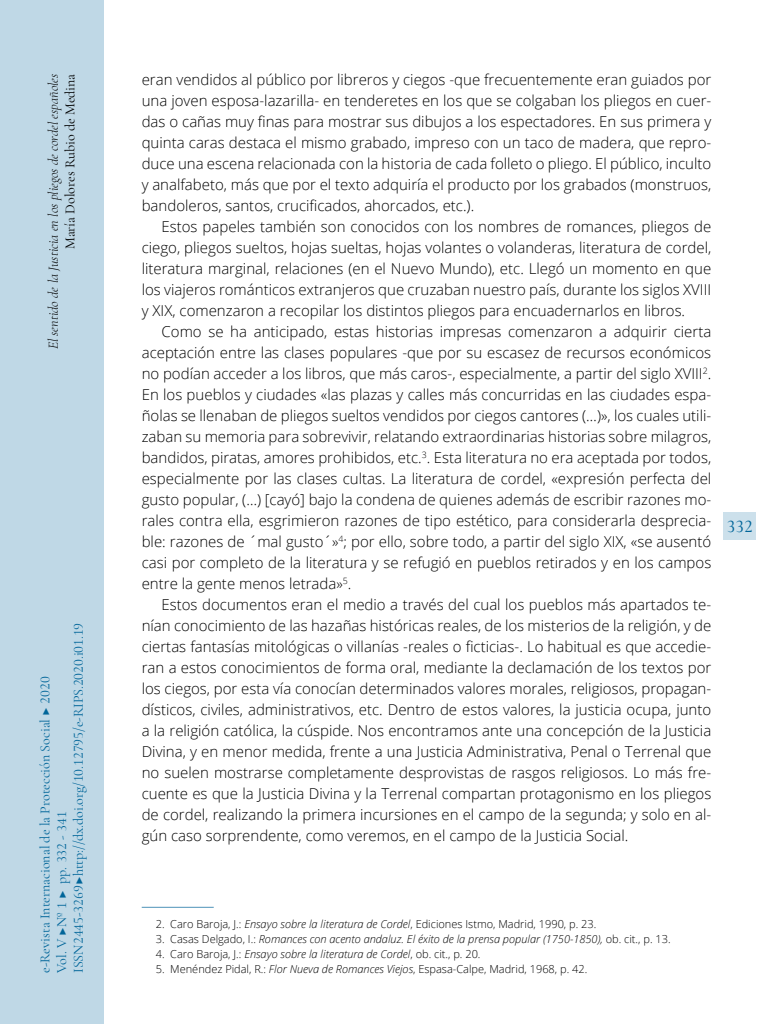
<style>
.page{position:relative;width:768px;height:1024px;background:#fff}
.page>*{position:absolute;margin:0;border:0;box-sizing:border-box;transform-origin:0 0}
.t1{font:500 18px "Cormorant Garamond";color:#006599}
.t2{font:300 15px/21px "Open Sans";color:#000;text-align:justify}
.t3{font:14px/16.8px "Cormorant Garamond";color:#006599}
.t4{font:italic 300 14px "Cormorant Garamond";color:#000}
.t5{font:14px "Cormorant Garamond";color:#000}
.t6{font:300 11px "Open Sans";color:#000}
.t7{font:italic 300 11px "Open Sans";color:#000}
.s1{font-style:italic}
.s2{font-style:normal}
</style>
<div class="page">
<hr style="left:142px;top:907px;width:72px;height:1px;background:#4d93b8">
<div style="left:0;top:0;width:103px;height:1024px;background:#bfd8e6"></div>
<div style="left:724px;top:512px;width:32px;height:28px;background:#cce0eb"></div>
<p class="t4" style="left:45px;top:349px;width:277px;rotate:-90deg">El sentido de la Justicia en los pliegos de cordel españoles</p>
<p class="t5" style="left:62px;top:249px;width:177px;rotate:-90deg">María Dolores Rubio de Medina</p>
<p class="t3" style="left:36px;top:973px;width:352px;rotate:-90deg">e-Revista Internacional de la Protección Social ▶ 2020<br>Vol. V ▶Nº 1 ▶ pp. 332 - 341<br>ISSN 2445-3269 ▶ http://dx.doi.org/10.12795/e-RIPS.2020.i01.19</p>
<p class="t2" style="left:142px;top:69px;width:571px">eran vendidos al público por libreros y ciegos -que frecuentemente eran guiados por una joven esposa-lazarilla- en tenderetes en los que se colgaban los pliegos en cuer&shy;das o cañas muy finas para mostrar sus dibujos a los espectadores. En sus primera y quinta caras destaca el mismo grabado, impreso con un taco de madera, que repro&shy;duce una escena relacionada con la historia de cada folleto o pliego. El público, inculto y analfabeto, más que por el texto adquiría el producto por los grabados (monstruos, bandoleros, santos, crucificados, ahorcados, etc.).</p>
<p class="t2" style="left:142px;top:216px;width:571px;text-indent:20px">Estos papeles también son conocidos con los nombres de romances, pliegos de ciego, pliegos sueltos, hojas sueltas, hojas volantes o volanderas, literatura de cordel, literatura marginal, relaciones (en el Nuevo Mundo), etc. Llegó un momento en que los viajeros románticos extranjeros que cruzaban nuestro país, durante los siglos XVIII y XIX, comenzaron a recopilar los distintos pliegos para encuadernarlos en libros.</p>
<p class="t2" style="left:142px;top:321px;width:571px;text-indent:20px">Como se ha anticipado, estas historias impresas comenzaron a adquirir cierta aceptación entre las clases populares -que por su escasez de recursos económicos no podían acceder a los libros, que más caros-, especialmente, a partir del siglo XVIII<sup>2</sup>.<br>En los pueblos y ciudades «las plazas y calles más concurridas en las ciudades espa&shy;ñolas se llenaban de pliegos sueltos vendidos por ciegos cantores (…)», los cuales utili&shy;zaban su memoria para sobrevivir, relatando extraordinarias historias sobre milagros, bandidos, piratas, amores prohibidos, etc.<sup>3</sup>. Esta literatura no era aceptada por todos, especialmente por las clases cultas. La literatura de cordel, «expresión perfecta del gusto popular, (…) [cayó] bajo la condena de quienes además de escribir razones mo&shy;rales contra ella, esgrimieron razones de tipo estético, para considerarla desprecia&shy;ble: razones de ´mal gusto´»<sup>4</sup>; por ello, sobre todo, a partir del siglo XIX, «se ausentó casi por completo de la literatura y se refugió en pueblos retirados y en los campos entre la gente menos letrada»<sup>5</sup>.</p>
<p class="t2" style="left:142px;top:594px;width:571px;text-indent:20px">Estos documentos eran el medio a través del cual los pueblos más apartados te&shy;nían conocimiento de las hazañas históricas reales, de los misterios de la religión, y de ciertas fantasías mitológicas o villanías -reales o ficticias-. Lo habitual es que accedie&shy;ran a estos conocimientos de forma oral, mediante la declamación de los textos por los ciegos, por esta vía conocían determinados valores morales, religiosos, propagan&shy;dísticos, civiles, administrativos, etc. Dentro de estos valores, la justicia ocupa, junto a la religión católica, la cúspide. Nos encontramos ante una concepción de la Justicia Divina, y en menor medida, frente a una Justicia Administrativa, Penal o Terrenal que no suelen mostrarse completamente desprovistas de rasgos religiosos. Lo más fre&shy;cuente es que la Justicia Divina y la Terrenal compartan protagonismo en los pliegos de cordel, realizando la primera incursiones en el campo de la segunda; y solo en al&shy;gún caso sorprendente, como veremos, en el campo de la Justicia Social.</p>
<p class="t1" style="left:726px;top:515px;width:28px">332</p>
<p class="t6" style="left:156px;top:916px;width:442px">2. Caro Baroja, J.: <span class="s1">Ensayo sobre la literatura de Cordel</span>, Ediciones Istmo, Madrid, 1990, p. 23.</p>
<p class="t7" style="left:156px;top:931px;width:516px"><span class="s2">3. Casas Delgado, I.:</span> Romances con acento andaluz. El éxito de la prensa popular (1750-1850), <span class="s2">ob. cit., p. 13.</span></p>
<p class="t7" style="left:156px;top:946px;width:326px"><span class="s2">4. Caro Baroja, J.:</span> Ensayo sobre la literatura de Cordel<span class="s2">, ob. cit., p. 20.</span></p>
<p class="t6" style="left:156px;top:961px;width:433px">5. Menéndez Pidal, R.: <span class="s1">Flor Nueva de Romances Viejos</span>, Espasa-Calpe, Madrid, 1968, p. 42.</p>
</div>
